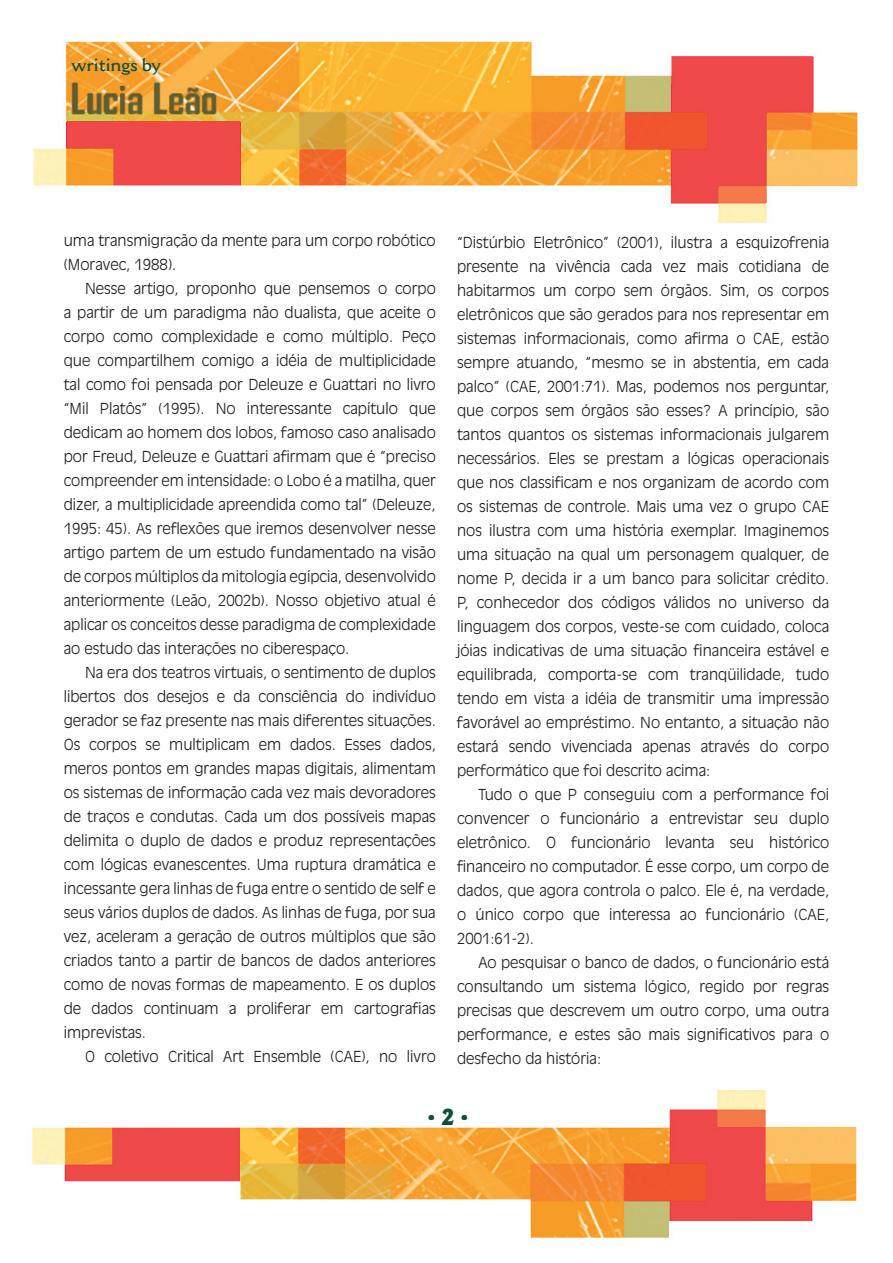
<style>
.page{position:relative;width:893px;height:1263px;background:#fff}
.page>*{position:absolute;margin:0;border:0;box-sizing:border-box;transform-origin:0 0}
.t1{font:800 22.5px "Cantoria MT Std";color:#0d4f3a}
.t2{font:600 18px "Cantoria MT Std";color:#0d4f3a}
.t3{font:300 15px/24px "Antique Olive Std";color:#231f20;text-align:justify}
</style>
<div class="page">
<img style="left:33px;top:41px;width:825px;height:182px">
<img style="left:32px;top:1090px;width:825px;height:148px">
<svg style="left:442px;top:1109px;width:12px;height:16px"></svg>
<p class="t2" style="left:72px;top:54px;width:91px">writings by</p>
<p class="t3" style="left:64px;top:229px;width:373px">uma transmigração da mente para um corpo robótico (Moravec, 1988).</p>
<p class="t3" style="left:64px;top:277px;width:374px;text-indent:21px">Nesse artigo, proponho que pensemos o corpo a partir de um paradigma não dualista, que aceite o corpo como complexidade e como múltiplo. Peço que compartilhem comigo a idéia de multiplicidade tal como foi pensada por Deleuze e Guattari no livro “Mil Platôs” (1995). No interessante capítulo que dedicam ao homem dos lobos, famoso caso analisado por Freud, Deleuze e Guattari afirmam que é “preciso compreender em intensidade: o Lobo é a matilha, quer dizer, a multiplicidade apreendida como tal” (Deleuze, 1995: 45). As reflexões que iremos desenvolver nesse artigo partem de um estudo fundamentado na visão de corpos múltiplos da mitologia egípcia, desenvolvido anteriormente (Leão, 2002b). Nosso objetivo atual é aplicar os conceitos desse paradigma de complexidade ao estudo das interações no ciberespaço.</p>
<p class="t3" style="left:64px;top:661px;width:374px;text-indent:21px">Na era dos teatros virtuais, o sentimento de duplos libertos dos desejos e da consciência do indivíduo gerador se faz presente nas mais diferentes situações.<br>Os corpos se multiplicam em dados. Esses dados, meros pontos em grandes mapas digitais, alimentam os sistemas de informação cada vez mais devoradores de traços e condutas. Cada um dos possíveis mapas delimita o duplo de dados e produz representações com lógicas evanescentes. Uma ruptura dramática e incessante gera linhas de fuga entre o sentido de self e seus vários duplos de dados. As linhas de fuga, por sua vez, aceleram a geração de outros múltiplos que são criados tanto a partir de bancos de dados anteriores como de novas formas de mapeamento. E os duplos de dados continuam a proliferar em cartografias imprevistas.</p>
<p class="t3" style="left:85px;top:1045px;width:352px">O coletivo Critical Art Ensemble (CAE), no livro</p>
<p class="t3" style="left:457px;top:231px;width:374px">“Distúrbio Eletrônico” (2001), ilustra a esquizofrenia presente na vivência cada vez mais cotidiana de habitarmos um corpo sem órgãos. Sim, os corpos eletrônicos que são gerados para nos representar em sistemas informacionais, como afirma o CAE, estão sempre atuando, “mesmo se in abstentia, em cada palco” (CAE, 2001:71). Mas, podemos nos perguntar, que corpos sem órgãos são esses? A princípio, são tantos quantos os sistemas informacionais julgarem necessários. Eles se prestam a lógicas operacionais que nos classificam e nos organizam de acordo com os sistemas de controle. Mais uma vez o grupo CAE nos ilustra com uma história exemplar. Imaginemos uma situação na qual um personagem qualquer, de nome P, decida ir a um banco para solicitar crédito.<br>P, conhecedor dos códigos válidos no universo da linguagem dos corpos, veste-se com cuidado, coloca jóias indicativas de uma situação financeira estável e equilibrada, comporta-se com tranqüilidade, tudo tendo em vista a idéia de transmitir uma impressão favorável ao empréstimo. No entanto, a situação não estará sendo vivenciada apenas através do corpo performático que foi descrito acima:</p>
<p class="t3" style="left:457px;top:783px;width:374px;text-indent:21px">Tudo o que P conseguiu com a performance foi convencer o funcionário a entrevistar seu duplo eletrônico. O funcionário levanta seu histórico financeiro no computador. É esse corpo, um corpo de dados, que agora controla o palco. Ele é, na verdade, o único corpo que interessa ao funcionário (CAE, 2001:61-2).</p>
<p class="t3" style="left:457px;top:951px;width:374px;text-indent:21px">Ao pesquisar o banco de dados, o funcionário está consultando um sistema lógico, regido por regras precisas que descrevem um outro corpo, uma outra performance, e estes são mais significativos para o desfecho da história:</p>
<h1 class="t1" style="left:427px;top:1103px;width:42px">• •</h1>
</div>
